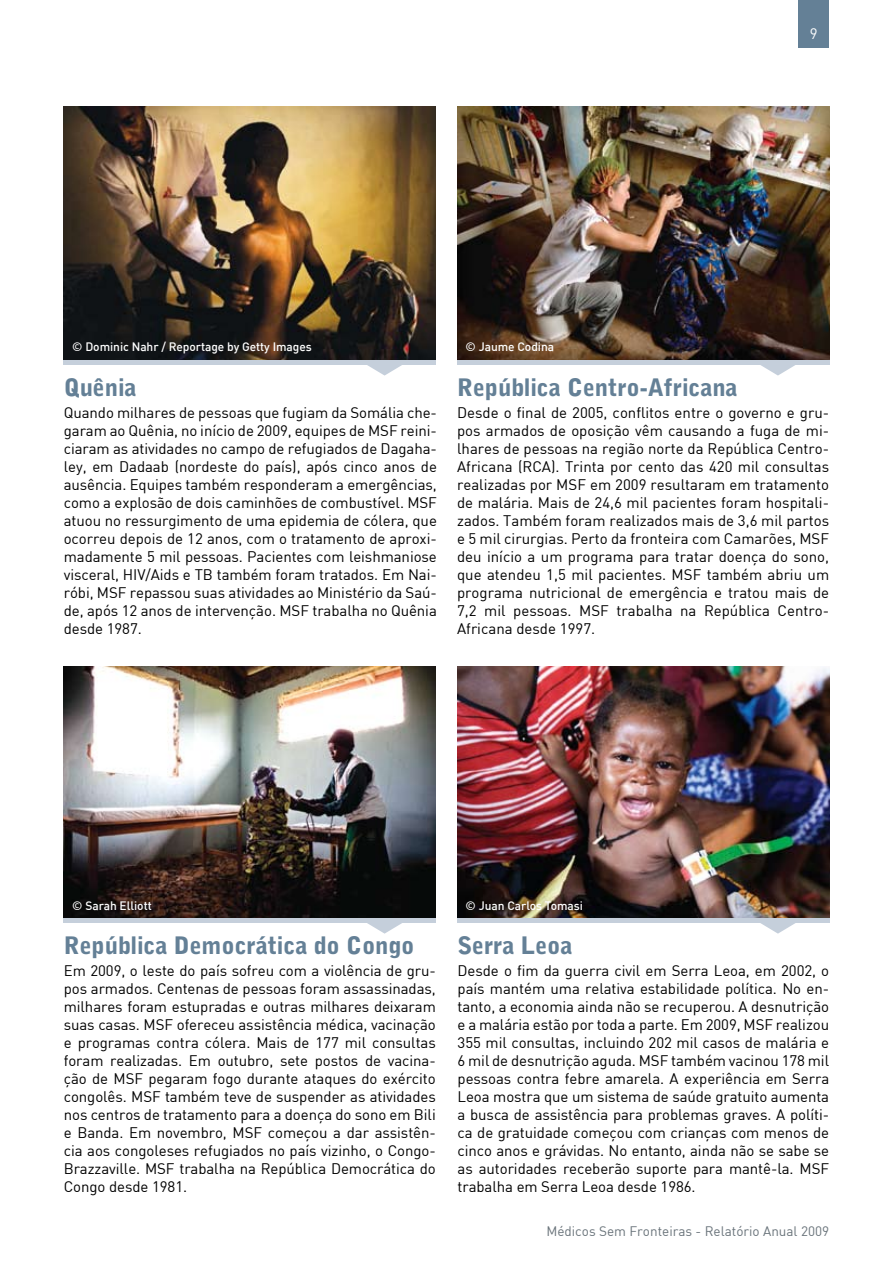
<style>
.page{position:relative;width:893px;height:1263px;background:#fff}
.page>*{position:absolute;margin:0;border:0;box-sizing:border-box;transform-origin:0 0}
.t1{font:900 24px "Bell Gothic Std";letter-spacing:-.005em;color:#648096}
.t2{font:15px/18px "DIN Regular";letter-spacing:-.005em;color:#000;text-align:justify}
.t3{font:15px "DIN Regular";color:#fff}
.t4{font:13.5px "DIN Regular";color:#69737a}
.t5{font:12px "DI Nmedium";letter-spacing:-.005em;color:#fff}
</style>
<div class="page">
<img style="left:64px;top:106px;width:372px;height:254px">
<img style="left:64px;top:666px;width:372px;height:252px">
<img style="left:457px;top:106px;width:372px;height:254px">
<img style="left:457px;top:666px;width:372px;height:252px">
<hr style="left:64px;top:360px;width:372px;height:4px;background:#c5cfdb">
<svg style="left:363px;top:364px;width:43px;height:12px"></svg>
<hr style="left:457px;top:360px;width:372px;height:4px;background:#c5cfdb">
<svg style="left:757px;top:364px;width:42px;height:12px"></svg>
<hr style="left:457px;top:918px;width:372px;height:4px;background:#c5cfdb">
<svg style="left:757px;top:922px;width:42px;height:12px"></svg>
<hr style="left:64px;top:918px;width:372px;height:4px;background:#c5cfdb">
<svg style="left:363px;top:922px;width:43px;height:12px"></svg>
<div style="left:799px;top:0;width:30px;height:48px;background:#648096"></div>
<p class="t3" style="left:810px;top:24px;width:9px">9</p>
<p class="t5" style="left:72px;top:339px;width:241px">© Dominic Nahr / Reportage by Getty Images</p>
<h1 class="t1" style="left:64px;top:373px;width:74px">Quênia</h1>
<p class="t2" style="left:64px;top:404px;width:375px">Quando milhares de pessoas que fugiam da Somália che&shy;garam ao Quênia, no início de 2009, equipes de MSF reini&shy;ciaram as atividades no campo de refugiados de Dagaha&shy;ley, em Dadaab (nordeste do país), após cinco anos de ausência. Equipes também responderam a emergências, como a explosão de dois caminhões de combustível. MSF atuou no ressurgimento de uma epidemia de cólera, que ocorreu depois de 12 anos, com o tratamento de aproxi&shy;madamente 5 mil pessoas. Pacientes com leishmaniose visceral, HIV/Aids e TB também foram tratados. Em Nai&shy;róbi, MSF repassou suas atividades ao Ministério da Saú&shy;de, após 12 anos de intervenção. MSF trabalha no Quênia desde 1987.</p>
<p class="t5" style="left:466px;top:339px;width:90px">© Jaume Codina</p>
<h1 class="t1" style="left:457px;top:373px;width:282px">República Centro-Africana</h1>
<p class="t2" style="left:457px;top:404px;width:374px">Desde o final de 2005, conflitos entre o governo e gru&shy;pos armados de oposição vêm causando a fuga de mi&shy;lhares de pessoas na região norte da República Centro-Africana (RCA). Trinta por cento das 420 mil consultas realizadas por MSF em 2009 resultaram em tratamento de malária. Mais de 24,6 mil pacientes foram hospitali&shy;zados. Também foram realizados mais de 3,6 mil partos e 5 mil cirurgias. Perto da fronteira com Camarões, MSF deu início a um programa para tratar doença do sono, que atendeu 1,5 mil pacientes. MSF também abriu um programa nutricional de emergência e tratou mais de 7,2 mil pessoas. MSF trabalha na República Centro-Africana desde 1997.</p>
<p class="t5" style="left:72px;top:898px;width:81px">© Sarah Elliott</p>
<h1 class="t1" style="left:64px;top:931px;width:352px">República Democrática do Congo</h1>
<p class="t2" style="left:64px;top:962px;width:374px">Em 2009, o leste do país sofreu com a violência de gru&shy;pos armados. Centenas de pessoas foram assassinadas, milhares foram estupradas e outras milhares deixaram suas casas. MSF ofereceu assistência médica, vacinação e programas contra cólera. Mais de 177 mil consultas foram realizadas. Em outubro, sete postos de vacina&shy;ção de MSF pegaram fogo durante ataques do exército congolês. MSF também teve de suspender as atividades nos centros de tratamento para a doença do sono em Bili e Banda. Em novembro, MSF começou a dar assistên&shy;cia aos congoleses refugiados no país vizinho, o Congo-Brazzaville. MSF trabalha na República Democrática do Congo desde 1981.</p>
<p class="t5" style="left:466px;top:898px;width:119px">© Juan Carlos Tomasi</p>
<h1 class="t1" style="left:458px;top:931px;width:116px">Serra Leoa</h1>
<p class="t2" style="left:458px;top:962px;width:373px">Desde o fim da guerra civil em Serra Leoa, em 2002, o país mantém uma relativa estabilidade política. No en&shy;tanto, a economia ainda não se recuperou. A desnutrição e a malária estão por toda a parte. Em 2009, MSF realizou 355 mil consultas, incluindo 202 mil casos de malária e 6 mil de desnutrição aguda. MSF também vacinou 178 mil pessoas contra febre amarela. A experiência em Serra Leoa mostra que um sistema de saúde gratuito aumenta a busca de assistência para problemas graves. A políti&shy;ca de gratuidade começou com crianças com menos de cinco anos e grávidas. No entanto, ainda não se sabe se as autoridades receberão suporte para mantê-la. MSF trabalha em Serra Leoa desde 1986.</p>
<p class="t4" style="left:546px;top:1222px;width:284px">Médicos Sem Fronteiras - Relatório Anual 2009</p>
</div>
